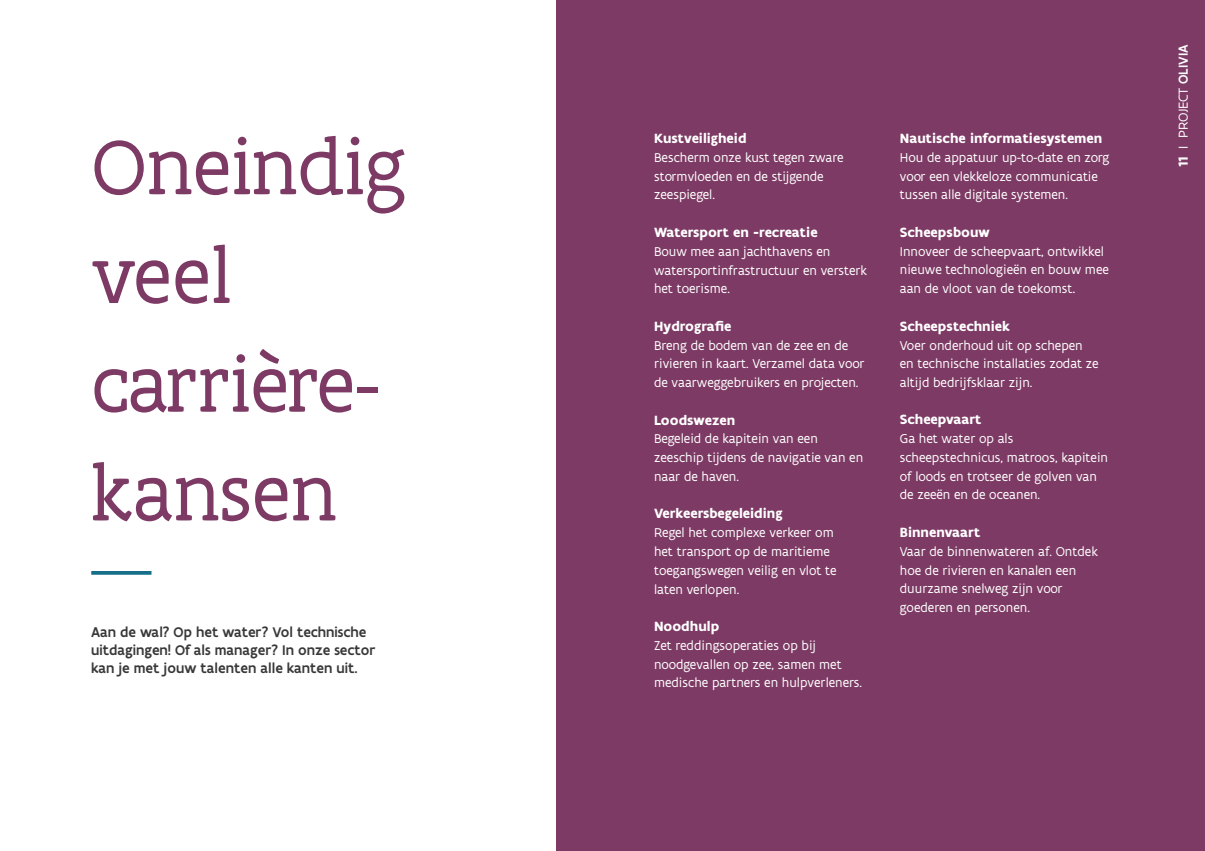
<style>
.page{position:relative;width:1205px;height:851px;background:#fff}
.page>*{position:absolute;margin:0;border:0;box-sizing:border-box;transform-origin:0 0}
.INSIDE_-_Body_-_Intr{font:82.5px/108.6px "Flanders Art Serif Pro";color:#7d3a64}
.Intro{font:500 15px/18px "Flanders Art Sans Pro";color:#383839}
.Tussentitel{font:700 14.38px "Flanders Art Sans Pro";color:#fff}
.t1{font:14px "Flanders Art Sans Pro";letter-spacing:-.01em;color:#fff}
.Body_groot{font:13.75px/18.8px "Flanders Art Sans Pro";color:#fff}
.Tussentitel-2{font:13.75px/18.6px "Flanders Art Sans Pro";color:#fff}
.s1{font-family:"Minion Pro"}
.s2{font-weight:700}
.s3{font-weight:500}
</style>
<div class="page">
<div style="left:556px;top:0;width:649px;height:850px;background:#7d3a64"></div>
<hr style="left:91px;top:571px;width:60px;height:3px;background:#166f89">
<p class="INSIDE_-_Body_-_Intr" style="left:91px;top:116px;width:316px">Oneindig veel carrière&shy;kansen</p>
<p class="Intro" style="left:91px;top:622px;width:286px">Aan de wal? Op het water? Vol technische uitdagingen! Of als manager? In onze sector kan je met jouw talenten alle kanten uit.</p>
<p class="Tussentitel" style="left:654px;top:129px;width:94px">Kustveiligheid</p>
<p class="Body_groot" style="left:654px;top:148px;width:191px">Bescherm onze kust tegen zware stormvloeden en de stijgende zeespiegel.</p>
<p class="Tussentitel" style="left:654px;top:223px;width:165px">Watersport en -recreatie</p>
<p class="Body_groot" style="left:654px;top:242px;width:214px">Bouw mee aan jachthavens en watersportinfrastructuur en versterk het toerisme.</p>
<p class="Tussentitel" style="left:654px;top:317px;width:79px">Hydrografie</p>
<p class="Body_groot" style="left:654px;top:336px;width:212px">Breng de bodem van de zee en de rivieren in kaart. Verzamel data voor de vaarweggebruikers en projecten.</p>
<p class="Tussentitel" style="left:654px;top:411px;width:83px">Loodswezen</p>
<p class="Body_groot" style="left:654px;top:429px;width:211px">Begeleid de kapitein van een zeeschip tijdens de navigatie van en naar de haven.</p>
<p class="Tussentitel" style="left:654px;top:504px;width:130px">Verkeersbegeleiding</p>
<p class="Body_groot" style="left:654px;top:523px;width:184px">Regel het complexe verkeer om het transport op de maritieme toegangswegen veilig en vlot te laten verlopen.</p>
<p class="Tussentitel" style="left:654px;top:617px;width:67px">Noodhulp</p>
<p class="Body_groot" style="left:654px;top:636px;width:210px">Zet reddingsoperaties op bij noodgevallen op zee, samen met medische partners en hulpverleners.</p>
<p class="Tussentitel" style="left:900px;top:129px;width:204px">Nautische informatiesystemen</p>
<p class="Tussentitel-2" style="left:900px;top:148px;width:211px">Hou de appatuur up-to-date en zorg voor een vlekkeloze communicatie tussen alle digitale systemen.</p>
<p class="Tussentitel" style="left:900px;top:223px;width:92px">Scheepsbouw</p>
<p class="Tussentitel-2" style="left:900px;top:242px;width:211px">Innoveer de scheepvaart, ontwikkel nieuwe technologieën en bouw mee aan de vloot van de toekomst<span class="s1">.</span></p>
<p class="Tussentitel" style="left:900px;top:317px;width:111px">Scheepstechniek</p>
<p class="Tussentitel-2" style="left:900px;top:336px;width:200px">Voer onderhoud uit op schepen en technische installaties zodat ze altijd bedrijfsklaar zijn.</p>
<p class="Tussentitel" style="left:900px;top:410px;width:83px">Scheepvaart</p>
<p class="Tussentitel-2" style="left:900px;top:430px;width:210px">Ga het water op als scheepstechnicus, matroos, kapitein of loods en trotseer de golven van de zeeën en de oceanen.</p>
<p class="Tussentitel" style="left:900px;top:523px;width:82px">Binnenvaart</p>
<p class="Tussentitel-2" style="left:900px;top:542px;width:200px">Vaar de binnenwateren af. Ontdek hoe de rivieren en kanalen een duurzame snelweg zijn voor goederen en personen.</p>
<p class="t1" style="left:1174px;top:167px;width:124px;rotate:-90deg"><span class="s2">11</span> I PROJECT <span class="s3">OLIVIA</span></p>
</div>
